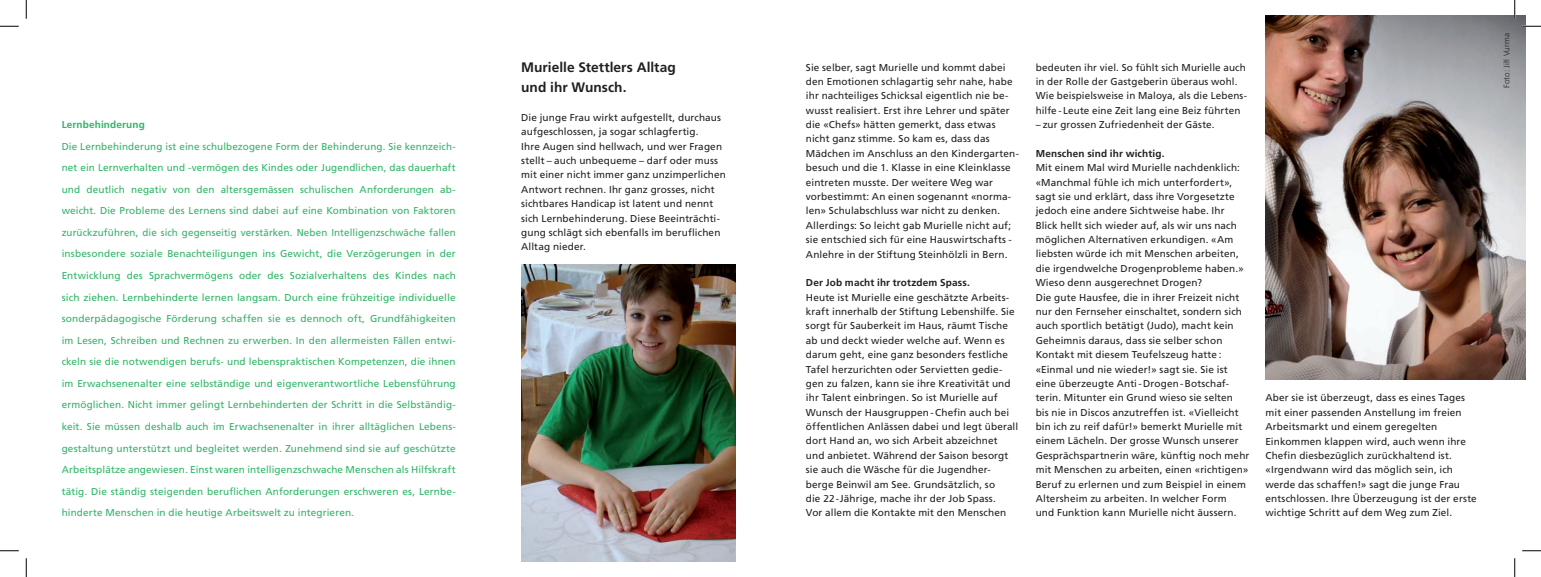
<style>
.page{position:relative;width:1541px;height:577px;background:#fff}
.page>*{position:absolute;margin:0;border:0;box-sizing:border-box;transform-origin:0 0}
.t1{font:700 13.75px/19.4px "Frutiger";color:#231f20}
.t2{font:10px/14.4px "Frutiger";letter-spacing:.01em;color:#231f20}
.t3{font:10px/21.5px "Frutiger";letter-spacing:.015em;color:#30b567;text-align:justify}
.t4{font:700 10px "Frutiger";letter-spacing:.015em;color:#231f20}
.t5{font:700 10px "Frutiger";letter-spacing:.015em;color:#30b567}
.t6{font:300 8.12px "Frutiger";letter-spacing:.015em;color:#231f20}
</style>
<div class="page">
<img style="left:521px;top:265px;width:214px;height:296px">
<img style="left:1265px;top:16px;width:260px;height:364px">
<svg style="left:0;top:25px;width:19px;height:2px"></svg>
<svg style="left:1522px;top:25px;width:19px;height:2px"></svg>
<svg style="left:0;top:550px;width:19px;height:1px"></svg>
<svg style="left:1522px;top:550px;width:19px;height:1px"></svg>
<svg style="left:25px;top:0;width:2px;height:19px"></svg>
<svg style="left:25px;top:558px;width:2px;height:19px"></svg>
<svg style="left:1514px;top:0;width:1px;height:19px"></svg>
<svg style="left:1514px;top:558px;width:1px;height:19px"></svg>
<p class="t5" style="left:62px;top:119px;width:85px">Lernbehinderung</p>
<p class="t3" style="left:62px;top:135px;width:396px">Die Lernbehinderung ist eine schulbezogene Form der Behinderung. Sie kennzeich&shy;net ein Lernverhalten und -vermögen des Kindes oder Jugendlichen, das dauerhaft und deutlich negativ von den altersgemässen schulischen Anforderungen ab&shy;weicht. Die Probleme des Lernens sind dabei auf eine Kombination von Faktoren zurückzuführen, die sich gegenseitig verstärken. Neben Intelligenzschwäche fallen insbesondere soziale Benachteiligungen ins Gewicht, die Verzögerungen in der Entwicklung des Sprachvermögens oder des Sozialverhaltens des Kindes nach sich ziehen. Lernbehinderte lernen langsam. Durch eine frühzeitige individuelle sonderpädagogische Förderung schaffen sie es dennoch oft, Grundfähigkeiten im Lesen, Schreiben und Rechnen zu erwerben. In den allermeisten Fällen entwi&shy;ckeln sie die notwendigen berufs- und lebenspraktischen Kompetenzen, die ihnen im Erwachsenenalter eine selbständige und eigenverantwortliche Lebensführung ermöglichen. Nicht immer gelingt Lernbehinderten der Schritt in die Selbständig&shy;keit. Sie müssen deshalb auch im Erwachsenenalter in ihrer alltäglichen Lebens&shy;gestaltung unterstützt und begleitet werden. Zunehmend sind sie auf geschützte Arbeitsplätze angewiesen. Einst waren intelligenzschwache Menschen als Hilfskraft tätig. Die ständig steigenden beruflichen Anforderungen erschweren es, Lernbe&shy;hinderte Menschen in die heutige Arbeitswelt zu integrieren.</p>
<h1 class="t1" style="left:521px;top:58px;width:156px">Murielle Stettlers Alltag und ihr Wunsch.</h1>
<p class="t2" style="left:806px;top:60px;width:215px">Sie selber, sagt Murielle und kommt dabei den Emotionen schlagartig sehr nahe, habe ihr nachteiliges Schicksal eigentlich nie be&shy;wusst realisiert. Erst ihre Lehrer und später die «Chefs» hätten gemerkt, dass etwas nicht ganz stimme. So kam es, dass das Mädchen im Anschluss an den Kindergarten&shy;besuch und die 1. Klasse in eine Kleinklasse eintreten musste. Der weitere Weg war vorbestimmt: An einen sogenannt «norma&shy;len» Schulabschluss war nicht zu denken.<br>Allerdings: So leicht gab Murielle nicht auf; sie entschied sich für eine Hauswirtschafts - Anlehre in der Stiftung Steinhölzli in Bern.</p>
<p class="t4" style="left:806px;top:277px;width:165px">Der Job macht ihr trotzdem Spass.</p>
<p class="t2" style="left:806px;top:290px;width:214px">Heute ist Murielle eine geschätzte Arbeits&shy;kraft innerhalb der Stiftung Lebenshilfe. Sie sorgt für Sauberkeit im Haus, räumt Tische ab und deckt wieder welche auf. Wenn es darum geht, eine ganz besonders festliche Tafel herzurichten oder Servietten gedie&shy;gen zu falzen, kann sie ihre Kreativität und ihr Talent einbringen. So ist Murielle auf Wunsch der Hausgruppen - Chefin auch bei öffentlichen Anlässen dabei und legt überall dort Hand an, wo sich Arbeit abzeichnet und anbietet. Während der Saison besorgt sie auch die Wäsche für die Jugendher&shy;berge Beinwil am See. Grundsätzlich, so<br>die 22-Jährige, mache ihr der Job Spass.<br>Vor allem die Kontakte mit den Menschen</p>
<p class="t2" style="left:521px;top:110px;width:206px">Die junge Frau wirkt aufgestellt, durchaus aufgeschlossen, ja sogar schlagfertig.<br>Ihre Augen sind hellwach, und wer Fragen stellt – auch unbequeme – darf oder muss mit einer nicht immer ganz unzimperlichen Antwort rechnen. Ihr ganz grosses, nicht sichtbares Handicap ist latent und nennt sich Lernbehinderung. Diese Beeinträchti&shy;gung schlägt sich ebenfalls im beruflichen Alltag nieder.</p>
<p class="t2" style="left:1035px;top:60px;width:213px">bedeuten ihr viel. So fühlt sich Murielle auch in der Rolle der Gastgeberin überaus wohl.<br>Wie beispielsweise in Maloya, als die Lebens&shy;hilfe -Leute eine Zeit lang eine Beiz führten</p>
<p class="t2" style="left:1035px;top:117px;width:180px">– zur grossen Zufriedenheit der Gäste.</p>
<p class="t4" style="left:1036px;top:147px;width:130px">Menschen sind ihr wichtig.</p>
<p class="t2" style="left:1036px;top:160px;width:215px">Mit einem Mal wird Murielle nachdenklich: «Manchmal fühle ich mich unterfordert», sagt sie und erklärt, dass ihre Vorgesetzte jedoch eine andere Sichtweise habe. Ihr<br>Blick hellt sich wieder auf, als wir uns nach möglichen Alternativen erkundigen. «Am liebsten würde ich mit Menschen arbeiten, die irgendwelche Drogenprobleme haben.» Wieso denn ausgerechnet Drogen?<br>Die gute Hausfee, die in ihrer Freizeit nicht nur den Fernseher einschaltet, sondern sich auch sportlich betätigt (Judo), macht kein Geheimnis daraus, dass sie selber schon Kontakt mit diesem Teufelszeug hatte : «Einmal und nie wieder!» sagt sie. Sie ist eine überzeugte Anti - Drogen- Botschaf&shy;terin. Mitunter ein Grund wieso sie selten<br>bis nie in Discos anzutreffen ist. «Vielleicht bin ich zu reif dafür!» bemerkt Murielle mit einem Lächeln. Der grosse Wunsch unserer Gesprächspartnerin wäre, künftig noch mehr mit Menschen zu arbeiten, einen «richtigen» Beruf zu erlernen und zum Beispiel in einem Altersheim zu arbeiten. In welcher Form<br>und Funktion kann Murielle nicht äussern.</p>
<p class="t2" style="left:1265px;top:391px;width:213px">Aber sie ist überzeugt, dass es eines Tages mit einer passenden Anstellung im freien Arbeitsmarkt und einem geregelten Einkommen klappen wird, auch wenn ihre Chefin diesbezüglich zurückhaltend ist. «Irgendwann wird das möglich sein, ich werde das schaffen!» sagt die junge Frau entschlossen. Ihre Überzeugung ist der erste wichtige Schritt auf dem Weg zum Ziel.</p>
<p class="t6" style="left:1502px;top:88px;width:56px;rotate:-90deg">Foto: Jiˇrí Vurma</p>
</div>
